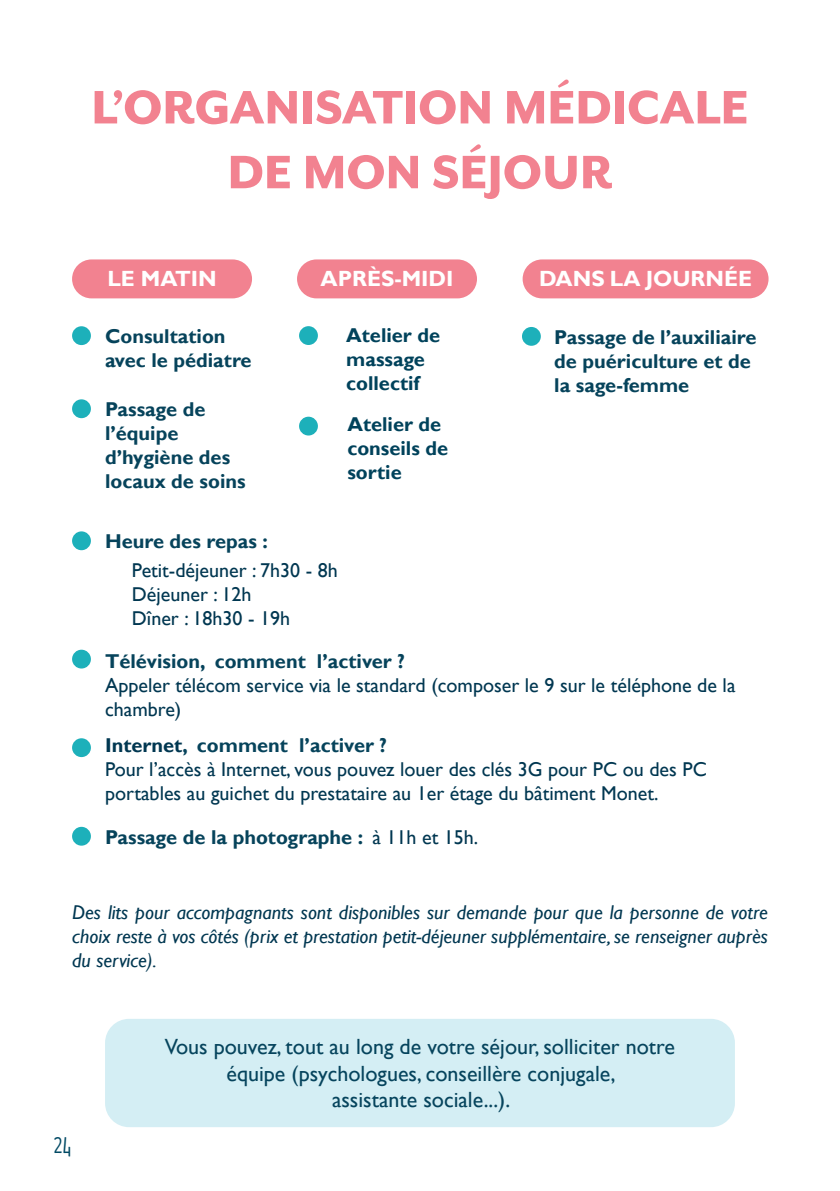
<style>
.page{position:relative;width:840px;height:1191px;background:#fff}
.page>*{position:absolute;margin:0;border:0;box-sizing:border-box;transform-origin:0 0}
.Sous_titre{font:800 54px/64.8px "Mr Eaves XL San OT";color:#f28290;text-align:center}
.t1{font:28px "Florence";color:#004964}
.t2{font:22px/26.4px "Gill Sans";color:#06445d;text-align:center}
.Titre{font:700 22px "Gill Sans";color:#fff}
.t3{font:20px/24px "Gill Sans";color:#003751}
.t4{font:700 20px/24px "Gill Sans";color:#06435b}
.t5{font:italic 20px/24px "Gill Sans";color:#003751;text-align:justify}
.t6{font:700 20px/24px "Gill Sans";color:#00425b}
.s1{color:#003751}
.s2{font-weight:400;color:#003751}
</style>
<div class="page">
<div style="left:105px;top:1018px;width:629px;height:109px;background:#d4eef4;border-radius:24px"></div>
<div style="left:72px;top:326px;width:19px;height:19px;background:#1db0ba;border-radius:50%"></div>
<div style="left:72px;top:399px;width:19px;height:19px;background:#1db0ba;border-radius:50%"></div>
<div style="left:72px;top:259px;width:180px;height:39px;background:#f28290;border-radius:19px"></div>
<div style="left:299px;top:326px;width:19px;height:19px;background:#1db0ba;border-radius:50%"></div>
<div style="left:521px;top:327px;width:19px;height:19px;background:#1db0ba;border-radius:50%"></div>
<div style="left:72px;top:531px;width:19px;height:19px;background:#1db0ba;border-radius:50%"></div>
<div style="left:72px;top:649px;width:19px;height:19px;background:#1db0ba;border-radius:50%"></div>
<div style="left:72px;top:738px;width:19px;height:19px;background:#1db0ba;border-radius:50%"></div>
<div style="left:72px;top:827px;width:19px;height:18px;background:#1db0ba;border-radius:50%"></div>
<div style="left:297px;top:259px;width:179px;height:39px;background:#f28290;border-radius:19px"></div>
<div style="left:522px;top:259px;width:246px;height:39px;background:#f28290;border-radius:19px"></div>
<div style="left:299px;top:417px;width:19px;height:18px;background:#1db0ba;border-radius:50%"></div>
<p class="Sous_titre" style="left:91px;top:75px;width:658px">L’ORGANISATION MÉDICALE<br>DE MON SÉJOUR</p>
<p class="Titre" style="left:107px;top:265px;width:111px">LE MATIN</p>
<p class="Titre" style="left:320px;top:265px;width:134px">APRÈS-MIDI</p>
<p class="Titre" style="left:539px;top:265px;width:214px">DANS LA JOURNÉE</p>
<p class="t4" style="left:554px;top:325px;width:203px">Passage de l’auxiliaire de puériculture et de la sage-femme</p>
<p class="t6" style="left:347px;top:412px;width:102px">Atelier de conseils de sortie</p>
<p class="t6" style="left:346px;top:323px;width:95px">Atelier de massage</p>
<p class="t6" style="left:346px;top:371px;width:75px">collectif</p>
<p class="t4" style="left:105px;top:325px;width:122px">Consultation</p>
<p class="t4" style="left:105px;top:349px;width:148px">avec le pédiatre</p>
<p class="t4" style="left:105px;top:398px;width:142px">Passage de l’équipe d’hygiène des locaux de soins</p>
<p class="t4" style="left:105px;top:529px;width:164px">Heure des repas :</p>
<p class="t3" style="left:132px;top:559px;width:207px">Petit-déjeuner : 7h30 - 8h</p>
<p class="t3" style="left:132px;top:583px;width:121px">Déjeuner : 12h</p>
<p class="t3" style="left:132px;top:607px;width:159px">Dîner : 18h30 - 19h</p>
<p class="t4" style="left:105px;top:649px;width:301px">Télévision, comment l’activer ?</p>
<p class="t3" style="left:105px;top:673px;width:631px">Appeler télécom service via le standard (composer le 9 sur le téléphone de la chambre)</p>
<p class="t4" style="left:105px;top:733px;width:283px"><span class="s1">Internet</span>, comment l’activer ?</p>
<p class="t3" style="left:105px;top:757px;width:603px">Pour l’accès à Internet, vous pouvez louer des clés 3G pour PC ou des PC portables au guichet du prestataire au 1er étage du bâtiment Monet.</p>
<p class="t4" style="left:105px;top:825px;width:372px">Passage de la photographe : <span class="s2">à 11h et 15h.</span></p>
<p class="t5" style="left:72px;top:900px;width:697px">Des lits pour accompagnants sont disponibles sur demande pour que la personne de votre choix reste à vos côtés (prix et prestation petit-déjeuner supplémentaire, se renseigner auprès du service).</p>
<h2 class="t1" style="left:54px;top:1120px;width:19px">24</h2>
<p class="t2" style="left:165px;top:1034px;width:511px">Vous pouvez, tout au long de votre séjour, solliciter notre équipe (psychologues, conseillère conjugale,</p>
<p class="t2" style="left:332px;top:1086px;width:177px">assistante sociale...).</p>
</div>
